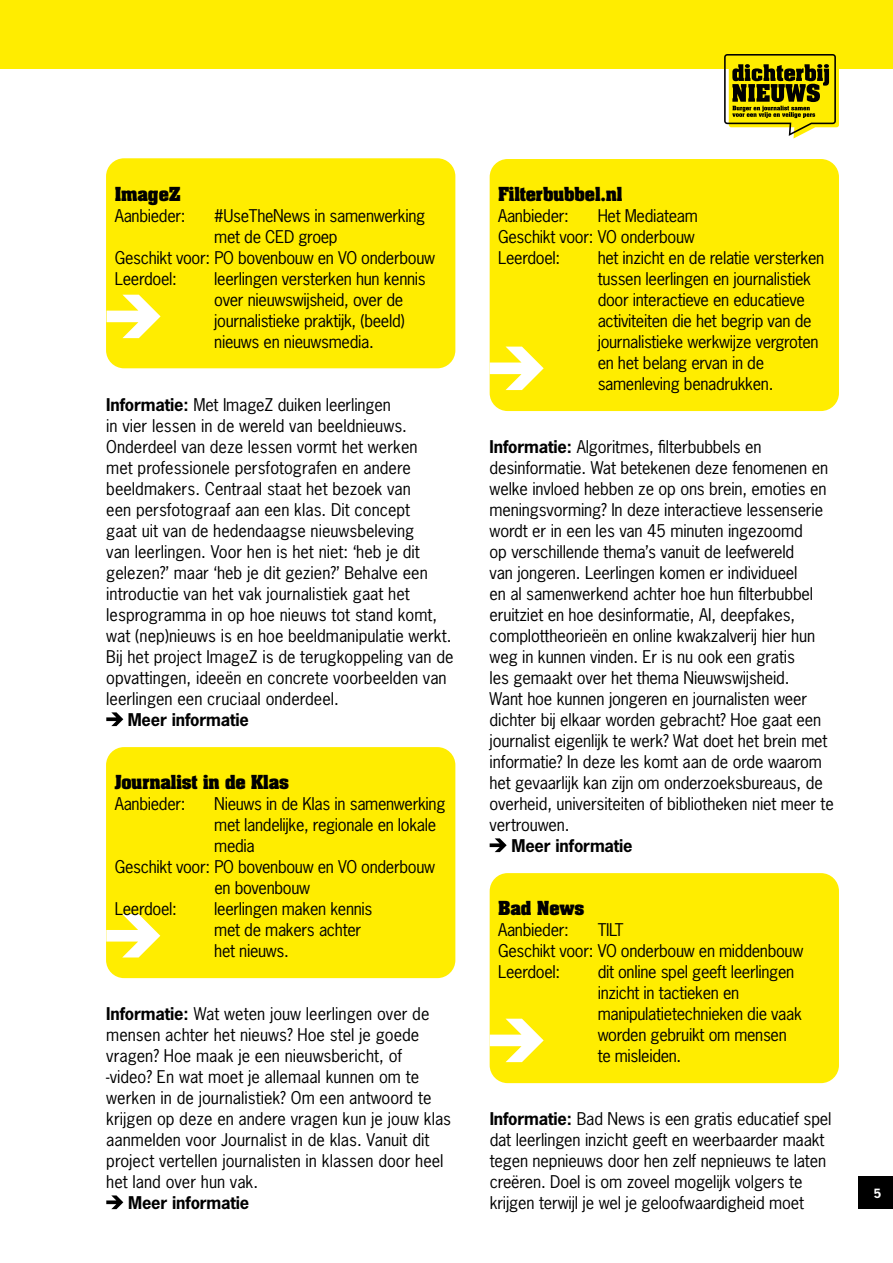
<style>
.page{position:relative;width:893px;height:1263px;background:#fff}
.page>*{position:absolute;margin:0;border:0;box-sizing:border-box;transform-origin:0 0}
.t1{font:16.5px/21px "News Gothic Std";letter-spacing:-.01em;color:#000}
.t2{font:700 16.5px "Aachen Std";letter-spacing:-.01em;color:#000}
.t3{font:700 16.5px "News Gothic Std";letter-spacing:-.01em;color:#000}
.t4{font:700 12px "News Gothic Std";color:#fff}
.s1{font-weight:700}
</style>
<div class="page">
<div style="left:106px;top:747px;width:349px;height:231px;background:#ffed00;border-radius:18px"></div>
<div style="left:490px;top:159px;width:349px;height:252px;background:#ffed00;border-radius:18px"></div>
<div style="left:490px;top:873px;width:349px;height:210px;background:#ffed00;border-radius:18px"></div>
<div style="left:0;top:0;width:893px;height:68px;background:#ffed00"></div>
<svg style="left:724px;top:54px;width:115px;height:84px"></svg>
<div style="left:106px;top:158px;width:349px;height:210px;background:#ffed00;border-radius:18px"></div>
<svg style="left:107px;top:295px;width:54px;height:43px"></svg>
<svg style="left:106px;top:914px;width:54px;height:43px"></svg>
<svg style="left:490px;top:1019px;width:54px;height:43px"></svg>
<svg style="left:490px;top:347px;width:54px;height:43px"></svg>
<svg style="left:106px;top:712px;width:17px;height:14px"></svg>
<svg style="left:106px;top:1195px;width:17px;height:14px"></svg>
<svg style="left:490px;top:838px;width:17px;height:14px"></svg>
<div style="left:858px;top:1177px;width:35px;height:32px;background:#000"></div>
<p class="t2" style="left:115px;top:182px;width:68px">ImageZ</p>
<p class="t1" style="left:115px;top:205px;width:72px">Aanbieder:</p>
<p class="t1" style="left:214px;top:205px;width:213px">#UseTheNews in samenwerking</p>
<p class="t1" style="left:214px;top:226px;width:125px">met de CED groep</p>
<p class="t1" style="left:115px;top:247px;width:322px">Geschikt voor: PO bovenbouw en VO onderbouw</p>
<p class="t1" style="left:115px;top:268px;width:64px">Leerdoel:</p>
<p class="t1" style="left:214px;top:268px;width:213px">leerlingen versterken hun kennis over nieuwswijsheid, over de journalistieke praktijk, (beeld) nieuws en nieuwsmedia.</p>
<p class="t1" style="left:106px;top:394px;width:349px"><span class="s1">Informatie:</span> Met ImageZ duiken leerlingen<br>in vier lessen in de wereld van beeldnieuws.<br>Onderdeel van deze lessen vormt het werken<br>met professionele persfotografen en andere beeldmakers. Centraal staat het bezoek van<br>een persfotograaf aan een klas. Dit concept<br>gaat uit van de hedendaagse nieuwsbeleving<br>van leerlingen. Voor hen is het niet: ‘heb je dit gelezen?’ maar ‘heb je dit gezien?’ Behalve een introductie van het vak journalistiek gaat het lesprogramma in op hoe nieuws tot stand komt, wat (nep)nieuws is en hoe beeldmanipulatie werkt.<br>Bij het project ImageZ is de terugkoppeling van de opvattingen, ideeën en concrete voorbeelden van leerlingen een cruciaal onderdeel.</p>
<p class="t3" style="left:128px;top:709px;width:123px">Meer informatie</p>
<p class="t2" style="left:115px;top:770px;width:176px">Journalist in de Klas</p>
<p class="t1" style="left:115px;top:793px;width:72px">Aanbieder:</p>
<p class="t1" style="left:214px;top:793px;width:233px">Nieuws in de Klas in samenwerking</p>
<p class="t1" style="left:214px;top:814px;width:224px">met landelijke, regionale en lokale</p>
<p class="t1" style="left:214px;top:835px;width:42px">media</p>
<p class="t1" style="left:115px;top:856px;width:322px">Geschikt voor: PO bovenbouw en VO onderbouw</p>
<p class="t1" style="left:214px;top:877px;width:97px">en bovenbouw</p>
<p class="t1" style="left:115px;top:898px;width:64px">Leerdoel:</p>
<p class="t1" style="left:214px;top:898px;width:160px">leerlingen maken kennis met de makers achter het nieuws.</p>
<p class="t1" style="left:106px;top:1003px;width:346px"><span class="s1">Informatie:</span> Wat weten jouw leerlingen over de mensen achter het nieuws? Hoe stel je goede vragen? Hoe maak je een nieuwsbericht, of -video? En wat moet je allemaal kunnen om te werken in de journalistiek? Om een antwoord te krijgen op deze en andere vragen kun je jouw klas aanmelden voor Journalist in de klas. Vanuit dit project vertellen journalisten in klassen door heel het land over hun vak.</p>
<p class="t3" style="left:128px;top:1192px;width:123px">Meer informatie</p>
<p class="t2" style="left:498px;top:182px;width:126px">Filterbubbel.nl</p>
<p class="t1" style="left:498px;top:205px;width:72px">Aanbieder:</p>
<p class="t1" style="left:498px;top:205px;width:201px;text-indent:99px">Het Mediateam<br>Geschikt voor: VO onderbouw<br>Leerdoel:</p>
<p class="t1" style="left:598px;top:247px;width:228px">het inzicht en de relatie versterken tussen leerlingen en journalistiek door interactieve en educatieve activiteiten die het begrip van de journalistieke werkwijze vergroten en het belang ervan in de samenleving benadrukken.</p>
<p class="t1" style="left:490px;top:436px;width:346px"><span class="s1">Informatie:</span> Algoritmes, filterbubbels en desinformatie. Wat betekenen deze fenomenen en welke invloed hebben ze op ons brein, emoties en meningsvorming? In deze interactieve lessenserie wordt er in een les van 45 minuten ingezoomd<br>op verschillende thema’s vanuit de leefwereld<br>van jongeren. Leerlingen komen er individueel<br>en al samenwerkend achter hoe hun filterbubbel eruitziet en hoe desinformatie, AI, deepfakes, complottheorieën en online kwakzalverij hier hun weg in kunnen vinden. Er is nu ook een gratis<br>les gemaakt over het thema Nieuwswijsheid.<br>Want hoe kunnen jongeren en journalisten weer dichter bij elkaar worden gebracht? Hoe gaat een journalist eigenlijk te werk? Wat doet het brein met informatie? In deze les komt aan de orde waarom het gevaarlijk kan zijn om onderzoeksbureaus, de overheid, universiteiten of bibliotheken niet meer te vertrouwen.</p>
<p class="t3" style="left:511px;top:835px;width:123px">Meer informatie</p>
<p class="t2" style="left:498px;top:896px;width:88px">Bad News</p>
<p class="t1" style="left:498px;top:919px;width:72px">Aanbieder:</p>
<p class="t1" style="left:498px;top:919px;width:307px;text-indent:99px">TILT<br>Geschikt voor: VO onderbouw en middenbouw<br>Leerdoel:</p>
<p class="t1" style="left:598px;top:961px;width:206px">dit online spel geeft leerlingen inzicht in tactieken en manipulatietechnieken die vaak worden gebruikt om mensen te misleiden.</p>
<p class="t1" style="left:490px;top:1108px;width:343px"><span class="s1">Informatie:</span> Bad News is een gratis educatief spel dat leerlingen inzicht geeft en weerbaarder maakt tegen nepnieuws door hen zelf nepnieuws te laten creëren. Doel is om zoveel mogelijk volgers te krijgen terwijl je wel je geloofwaardigheid moet</p>
<p class="t4" style="left:874px;top:1185px;width:9px">5</p>
</div>
